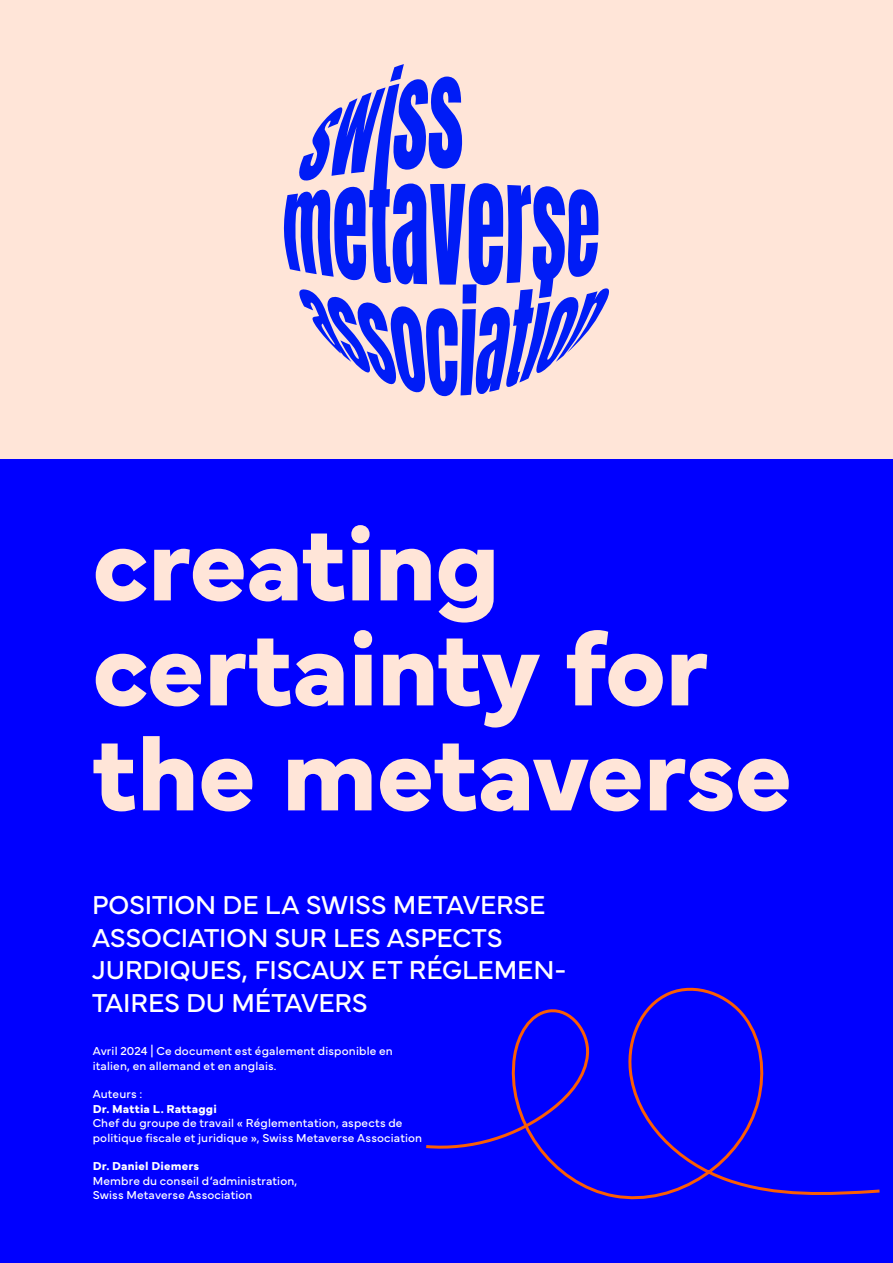
<style>
.page{position:relative;width:893px;height:1263px;background:#ffe5d8}
.page>*{position:absolute;margin:0;border:0;box-sizing:border-box;transform-origin:0 0}
.t1{font:700 108px/105px "Mundial";letter-spacing:-.015em;color:#ffe5d8}
.t2{font:27px/32.4px "Mundial";letter-spacing:-.005em;color:#fff}
.t3{font:12px/14.4px "Mundial";letter-spacing:.01em;color:#fff}
.t4{font:700 12px "Mundial";letter-spacing:.015em;color:#fff}
</style>
<div class="page">
<svg style="left:284px;top:64px;width:325px;height:332px"></svg>
<div style="left:0;top:459px;width:893px;height:804px;background:#00f"></div>
<svg style="left:426px;top:987px;width:454px;height:213px"></svg>
<h1 class="t1" style="left:92px;top:501px;width:702px">creating certainty for the metaverse</h1>
<h2 class="t2" style="left:92px;top:886px;width:476px">POSITION DE LA SWISS METAVERSE<br>ASSOCIATION SUR LES ASPECTS<br>JURDIQUES, FISCAUX ET RÉGLEMEN-<br>TAIRES DU MÉTAVERS</h2>
<p class="t3" style="left:93px;top:1043px;width:302px">Avril 2024 | Ce document est également disponible en italien, en allemand et en anglais.</p>
<p class="t3" style="left:93px;top:1086px;width:51px">Auteurs :</p>
<p class="t4" style="left:93px;top:1099px;width:126px">Dr. Mattia L. Rattaggi</p>
<p class="t3" style="left:93px;top:1115px;width:331px">Chef du groupe de travail « Réglementation, aspects de politique fiscale et juridique », Swiss Metaverse Association</p>
<p class="t4" style="left:93px;top:1157px;width:108px">Dr. Daniel Diemers</p>
<p class="t3" style="left:93px;top:1172px;width:206px">Membre du conseil d‘administration,<br>Swiss Metaverse Association</p>
</div>
